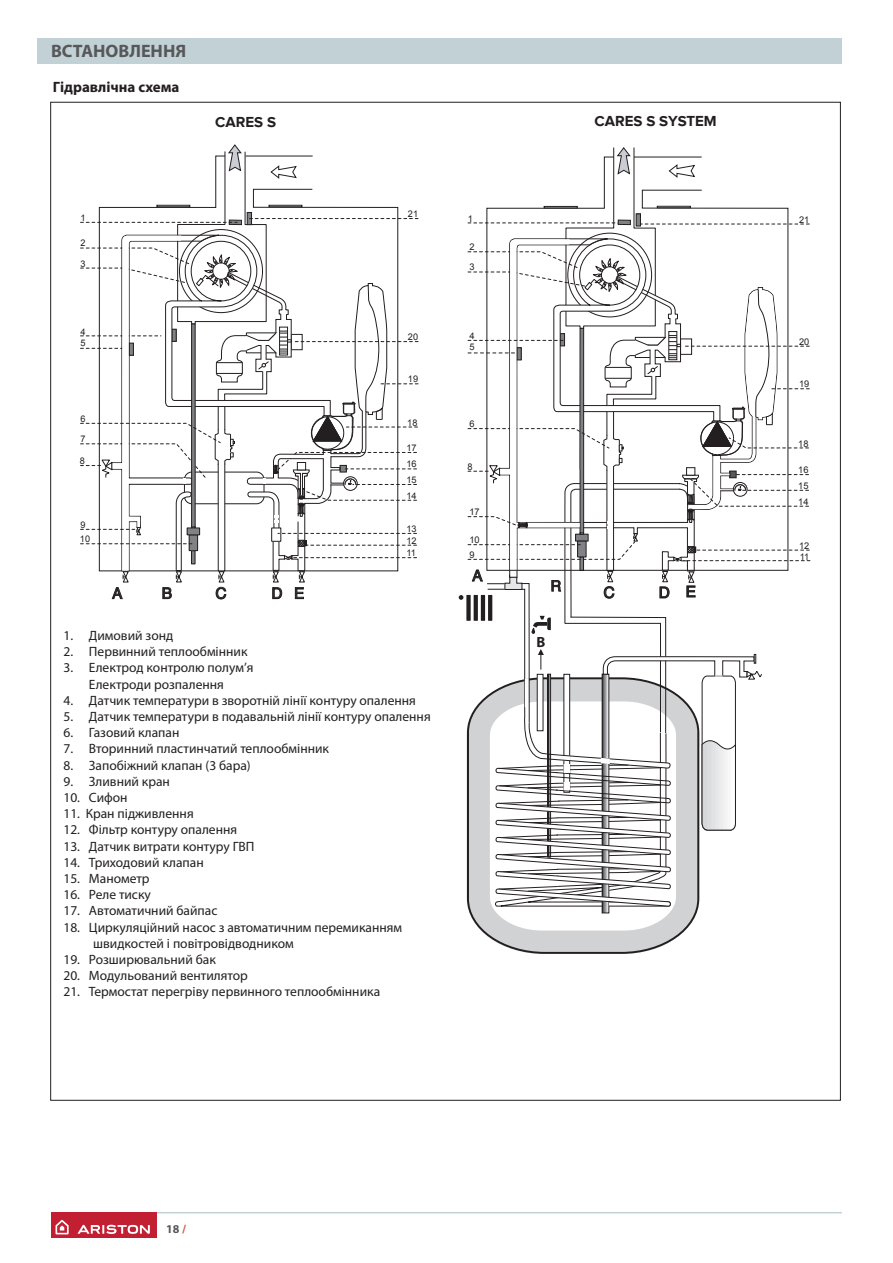
<style>
.page{position:relative;width:893px;height:1263px;background:#fff}
.page>*{position:absolute;margin:0;border:0;box-sizing:border-box;transform-origin:0 0}
.t1{font:700 18px "Myriad Pro";color:#57585a}
.t2{font:15.45px "Helvetica";color:#231f20}
.t3{font:15.3px "Helvetica";color:#231f20}
.t4{font:700 15px "Proxima Nova A";color:#231f20}
.t5{font:700 15px "Myriad Pro";color:#231f20}
.t6{font:14.85px "Helvetica";color:#231f20}
.t7{font:700 14.85px "Myriad Pro";color:#231f20}
.t8{font:13.5px/16.2px "Myriad Pro";color:#231f20;text-align:center}
.t9{font:700 12px "Myriad Pro";color:#57585a}
.t10{font:9.15px/16.5px "Arial";color:#231f20}
.s1{color:#d55542}
</style>
<div class="page">
<hr style="left:51px;top:1212px;width:791px;height:1px;background:#c2d1d5">
<div style="left:51px;top:1212px;width:106px;height:26px;background:#c31f33"></div>
<svg style="left:56px;top:1220px;width:13px;height:14px"></svg>
<svg style="left:77px;top:1225px;width:73px;height:9px"></svg>
<div style="left:38px;top:38px;width:804px;height:26px;background:#c2d1d5"></div>
<svg style="left:470px;top:914px;width:226px;height:40px"></svg>
<svg style="left:80px;top:144px;width:338px;height:455px"></svg>
<svg style="left:459px;top:147px;width:351px;height:767px"></svg>
<h1 class="t1" style="left:51px;top:41px;width:137px">ВСТАНОВЛЕННЯ</h1>
<p class="t5" style="left:53px;top:78px;width:128px">Гідравлічна схема</p>
<p class="t4" style="left:215px;top:113px;width:62px">CARES S</p>
<p class="t4" style="left:595px;top:112px;width:124px">CARES S SYSTEM</p>
<p class="t10" style="left:408px;top:206px;width:12px">21</p>
<p class="t10" style="left:468px;top:210px;width:7px">1</p>
<p class="t10" style="left:799px;top:211px;width:12px">21</p>
<p class="t10" style="left:81px;top:235px;width:7px">2</p>
<p class="t10" style="left:469px;top:239px;width:7px">2</p>
<p class="t10" style="left:81px;top:255px;width:7px">3</p>
<p class="t10" style="left:469px;top:259px;width:7px">3</p>
<p class="t10" style="left:408px;top:329px;width:12px">20</p>
<p class="t10" style="left:799px;top:333px;width:12px">20</p>
<p class="t10" style="left:408px;top:371px;width:12px">19</p>
<p class="t10" style="left:799px;top:376px;width:12px">19</p>
<p class="t10" style="left:81px;top:411px;width:7px">6</p>
<p class="t10" style="left:407px;top:414px;width:12px">18</p>
<p class="t10" style="left:469px;top:416px;width:7px">6</p>
<p class="t10" style="left:80px;top:431px;width:7px">7</p>
<p class="t10" style="left:80px;top:453px;width:7px">8</p>
<p class="t10" style="left:80px;top:517px;width:7px">9</p>
<p class="t10" style="left:80px;top:531px;width:12px">10</p>
<p class="t10" style="left:406px;top:440px;width:12px">17<br>16</p>
<p class="t10" style="left:406px;top:472px;width:12px">15</p>
<p class="t10" style="left:406px;top:487px;width:12px">14</p>
<p class="t10" style="left:406px;top:521px;width:12px">13</p>
<p class="t10" style="left:406px;top:532px;width:12px">12</p>
<p class="t10" style="left:406px;top:545px;width:11px">11</p>
<p class="t10" style="left:467px;top:458px;width:7px">8</p>
<p class="t10" style="left:469px;top:504px;width:12px">17</p>
<p class="t10" style="left:469px;top:533px;width:12px;line-height:14.7px">10<br>9</p>
<p class="t10" style="left:798px;top:435px;width:12px">18</p>
<p class="t10" style="left:798px;top:462px;width:12px;line-height:15.8px">16<br>15</p>
<p class="t10" style="left:798px;top:493px;width:12px">14</p>
<p class="t10" style="left:799px;top:537px;width:12px">12</p>
<p class="t10" style="left:800px;top:548px;width:11px">11</p>
<p class="t3" style="left:112px;top:581px;width:12px">A</p>
<p class="t3" style="left:162px;top:581px;width:12px">B</p>
<p class="t3" style="left:215px;top:581px;width:13px">C</p>
<p class="t3" style="left:271px;top:581px;width:34px">D E</p>
<p class="t8" style="left:63px;top:628px;width:111px">1. Димовий зонд</p>
<p class="t8" style="left:63px;top:644px;width:186px">2. Первинний теплообмінник</p>
<p class="t8" style="left:63px;top:660px;width:192px">3. Електрод контролю полум’я<br>Електроди розпалення</p>
<p class="t8" style="left:63px;top:692px;width:354px">4. Датчик температури в зворотній лінії контуру опалення</p>
<p class="t8" style="left:63px;top:709px;width:369px">5. Датчик температури в подавальній лінії контуру опалення</p>
<p class="t8" style="left:63px;top:725px;width:117px">6. Газовий клапан</p>
<p class="t8" style="left:63px;top:741px;width:267px">7. Вторинний пластинчатий теплообмінник</p>
<p class="t8" style="left:63px;top:757px;width:189px">8. Запобіжний клапан (3 бара)</p>
<p class="t8" style="left:63px;top:773px;width:108px">9. Зливний кран</p>
<p class="t8" style="left:63px;top:790px;width:66px">10. Сифон</p>
<p class="t8" style="left:63px;top:806px;width:132px">11. Кран підживлення</p>
<p class="t8" style="left:63px;top:822px;width:175px">12. Фільтр контуру опалення</p>
<p class="t8" style="left:63px;top:838px;width:193px">13. Датчик витрати контуру ГВП</p>
<p class="t8" style="left:63px;top:854px;width:142px">14. Триходовий клапан</p>
<p class="t8" style="left:63px;top:871px;width:88px">15. Манометр</p>
<p class="t8" style="left:63px;top:887px;width:89px">16. Реле тиску</p>
<p class="t8" style="left:63px;top:903px;width:156px">17. Автоматичний байпас</p>
<p class="t8" style="left:93px;top:919px;width:311px;text-align:left;text-indent:-30px">18. Циркуляційний насос з автоматичним перемиканням швидкостей і повітровідводником</p>
<p class="t8" style="left:63px;top:952px;width:154px">19. Розширювальний бак</p>
<p class="t8" style="left:63px;top:968px;width:186px">20. Модульований вентилятор</p>
<p class="t8" style="left:63px;top:984px;width:318px">21. Термостат перегріву первинного теплообмінника</p>
<p class="t2" style="left:472px;top:564px;width:12px">A</p>
<p class="t6" style="left:551px;top:574px;width:12px">R</p>
<p class="t7" style="left:536px;top:633px;width:10px">B</p>
<p class="t2" style="left:604px;top:581px;width:13px">C</p>
<p class="t2" style="left:659px;top:580px;width:39px">D E</p>
<p class="t9" style="left:166px;top:1222px;width:21px">18<span class="s1">/</span></p>
</div>
